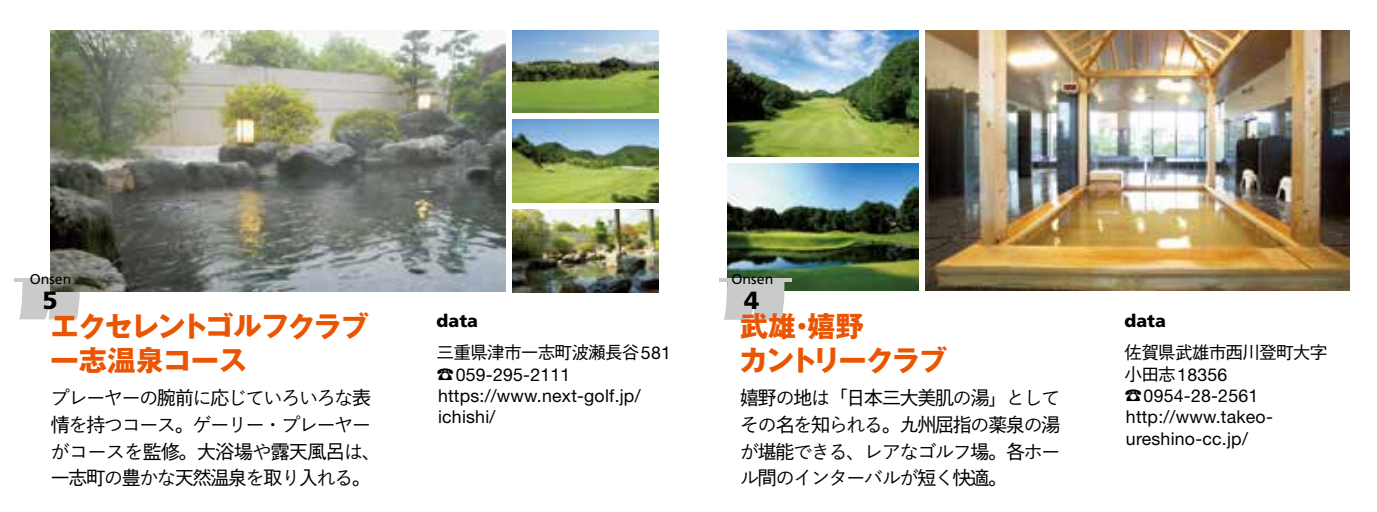
<style>
.page{position:relative;width:1377px;height:512px;background:#fff}
.page>*{position:absolute;margin:0;border:0;box-sizing:border-box;transform-origin:0 0}
.t1{font:700 28.25px/33.8px "Gothic MB101 Pro";letter-spacing:-.045em;color:#ea5504}
.t2{font:700 28.25px/33.8px "Gothic MB101 Pro";letter-spacing:-.075em;color:#ea5504}
.t3{font:900 24.75px "Frutiger LT Pro";color:#000}
.t4{font:500 19.5px/26.5px "Yu Go";letter-spacing:-.09em;color:#000}
.t5{font:500 19.5px/26.5px "Gothic BBB Pro";letter-spacing:-.09em;color:#000}
.t6{font:500 19.5px/26.5px "Gothic BBB Pro";letter-spacing:-.06em;color:#000}
.t7{font:17.75px/21.2px "Helvetica Neue LT Pro";letter-spacing:.01em;color:#000}
.t8{font:500 17.75px "Gothic BBB Pro";letter-spacing:-.05em;color:#000}
.t9{font:900 17.75px "Frutiger LT Pro";color:#000}
.t10{font:14.25px "Frutiger LT Pro";color:#000}
.s1{font-family:"Gothic BBB Pro"}
.s2{font-family:"Hira Kaku Pro W3";font-weight:400}
.s3{font-family:"Yu Go"}
.s4{font-family:"Helvetica Neue LT Pro";font-weight:400}
.s5{font-family:"Gothic BBB Pro";font-weight:500}
</style>
<div class="page">
<img style="left:925px;top:30px;width:424px;height:261px">
<img style="left:727px;top:30px;width:191px;height:127px">
<img style="left:727px;top:164px;width:191px;height:127px">
<hr style="left:14px;top:278px;width:73px;height:3px;background:#c9caca">
<svg style="left:19px;top:278px;width:61px;height:41px;background:#cacbcb"></svg>
<img style="left:51px;top:30px;width:454px;height:261px">
<img style="left:512px;top:30px;width:146px;height:83px">
<img style="left:512px;top:120px;width:146px;height:82px">
<img style="left:512px;top:210px;width:146px;height:82px">
<hr style="left:719px;top:278px;width:72px;height:4px;background:#c9caca">
<svg style="left:724px;top:282px;width:60px;height:38px;background:#cccdcd"></svg>
<p class="t10" style="left:30px;top:271px;width:43px">Onsen</p>
<p class="t10" style="left:731px;top:271px;width:43px">Onsen</p>
<h2 class="t3" style="left:42px;top:285px;width:17px">5</h2>
<h2 class="t3" style="left:744px;top:285px;width:17px">4</h2>
<h1 class="t1" style="left:51px;top:306px;width:320px">エクセレントゴルフクラブ一志温泉コース</h1>
<p class="t4" style="left:51px;top:382px;width:322px">プレーヤーの<span class="s1">腕前</span>に<span class="s1">応</span>じていろいろな<span class="s1">表情</span>を<span class="s1">持</span>つコース<span class="s2">。</span>ゲーリー<span class="s2">・</span>プレーヤー</p>
<p class="t6" style="left:51px;top:435px;width:332px"><span class="s3">がコースを</span>監修<span class="s2">。</span>大浴場<span class="s3">や</span>露天風呂<span class="s3">は</span><span class="s2">、</span>一志町<span class="s3">の</span>豊<span class="s3">かな</span>天然温泉<span class="s3">を</span>取<span class="s3">り</span>入<span class="s3">れる</span><span class="s2">。</span></p>
<p class="t9" style="left:436px;top:310px;width:43px">data</p>
<p class="t8" style="left:436px;top:338px;width:236px">三重県津市一志町波瀬長谷<span class="s4">581</span></p>
<p class="t7" style="left:436px;top:363px;width:205px"><span class="s5">☎</span>059-295-2111 https://www.next-golf j p. / ichishi/</p>
<h1 class="t1" style="left:740px;top:306px;width:125px">武雄嬉野</h1>
<h1 class="t2" style="left:739px;top:306px;width:209px;text-indent:49px">・<br>カントリークラブ</h1>
<p class="t5" style="left:740px;top:382px;width:322px">嬉野<span class="s3">の</span>地<span class="s3">は</span><span class="s2">「</span>日本三大美肌<span class="s3">の</span>湯<span class="s2">」</span><span class="s3">としてその</span>名<span class="s3">を</span>知<span class="s3">られる</span><span class="s2">。</span>九州屈指<span class="s3">の</span>薬泉<span class="s3">の</span>湯</p>
<p class="t4" style="left:740px;top:436px;width:322px">が<span class="s1">堪能</span>できる<span class="s2">、</span>レアなゴルフ<span class="s1">場</span><span class="s2">。</span><span class="s1">各</span>ホール<span class="s1">間</span>のインターバルが<span class="s1">短</span>く<span class="s1">快適</span><span class="s2">。</span></p>
<p class="t9" style="left:1124px;top:310px;width:43px">data</p>
<p class="t8" style="left:1124px;top:338px;width:204px">佐賀県武雄市西川登町大字</p>
<p class="t7" style="left:1124px;top:363px;width:135px"><span class="s5">小田志</span>18356 <span class="s5">☎</span>0954-28-2561</p>
<p class="t7" style="left:1125px;top:427px;width:123px">ureshino-cc j p. /</p>
<p class="t7" style="left:1125px;top:406px;width:148px">http://www.takeo-</p>
</div>
